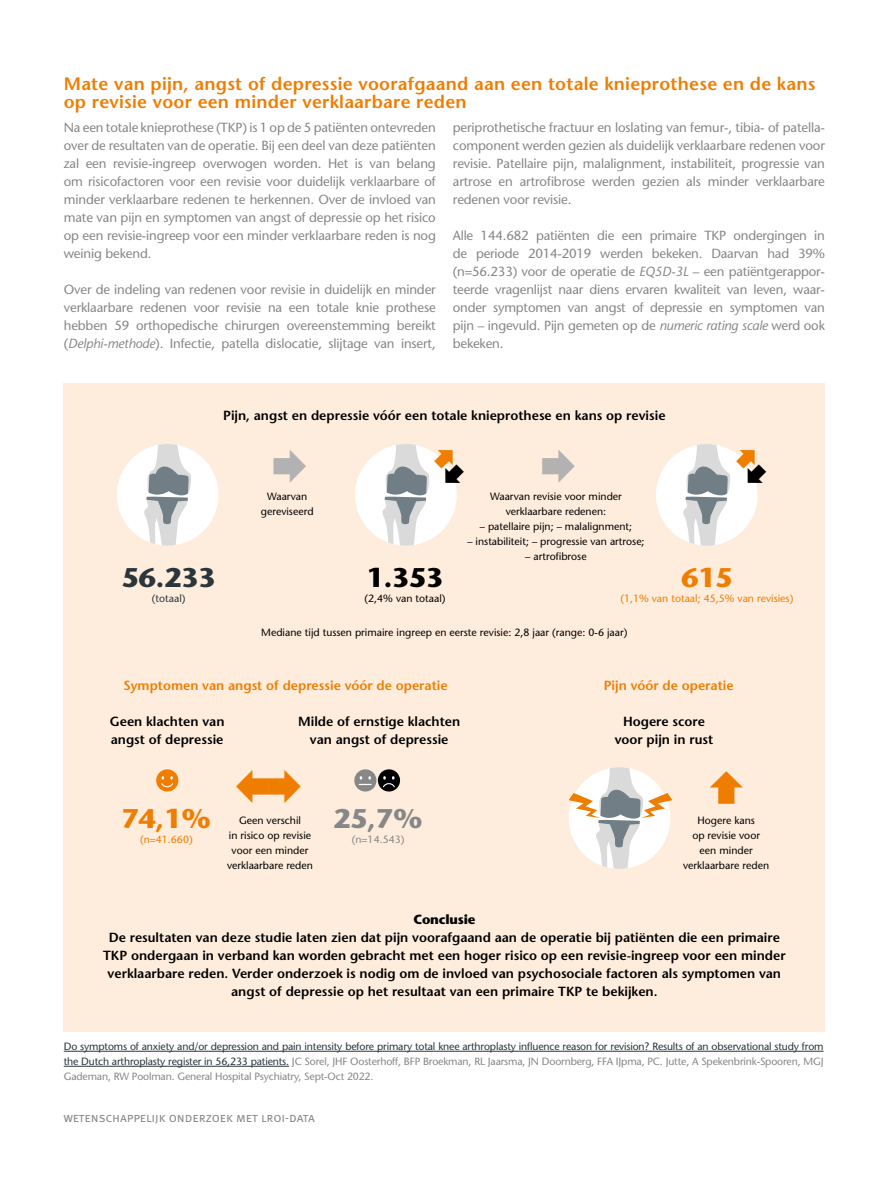
<style>
.page{position:relative;width:893px;height:1191px;background:#fff}
.page>*{position:absolute;margin:0;border:0;box-sizing:border-box;transform-origin:0 0}
.t1{font:700 27px "Stone Sans";color:#ef7d00}
.t2{font:700 27px "Stone Sans";color:#2a363b}
.t3{font:700 27px "Stone Sans";color:#000}
.t4{font:700 27px "Stone Sans";color:#878787}
.t5{font:600 18px/18px "Stone Sans";letter-spacing:.015em;color:#ef7d00}
.t6{font:13.2px/18px "Stone Sans";letter-spacing:-.015em;color:#878787;text-align:justify}
.t7{font:600 13.2px/18px "Stone Sans";color:#000;text-align:center}
.t8{font:600 13.2px "Stone Sans";color:#ef7d00}
.t9{font:13.2px "Meta Normal Caps";color:#878787}
.t10{font:700 13.2px "Stone Sans";letter-spacing:-.015em;color:#000}
.t11{font:10.5px/15px "Stone Sans";letter-spacing:-.015em;color:#2a363b;text-align:justify}
.t12{font:10.5px/15px "Stone Sans";color:#000;text-align:center}
.t13{font:10.5px "Stone Sans";color:#ef7d00}
.t14{font:10.5px "Stone Sans";color:#878787}
.s1{font-style:italic}
.s2{color:#878787}
</style>
<div class="page">
<hr style="left:64px;top:1051px;width:759px;height:1px;background:#2a363b">
<hr style="left:64px;top:1066px;width:225px;height:1px;background:#2a363b">
<div style="left:64px;top:384px;width:761px;height:648px;background:#feeddd"></div>
<div style="left:117px;top:444px;width:101px;height:101px;background:#fff;border-radius:50%"></div>
<svg style="left:144px;top:444px;width:47px;height:101px"></svg>
<div style="left:355px;top:444px;width:102px;height:101px;background:#fff;border-radius:50%"></div>
<div style="left:656px;top:444px;width:102px;height:101px;background:#fff;border-radius:50%"></div>
<svg style="left:156px;top:769px;width:22px;height:22px"></svg>
<svg style="left:354px;top:769px;width:46px;height:22px"></svg>
<svg style="left:569px;top:767px;width:103px;height:102px"></svg>
<svg style="left:683px;top:444px;width:75px;height:101px"></svg>
<svg style="left:382px;top:444px;width:75px;height:101px"></svg>
<h2 class="t5" style="left:64px;top:74px;width:753px">Mate van pijn, angst of depressie voorafgaand aan een totale knieprothese en de kans op revisie voor een minder verklaarbare reden</h2>
<p class="t6" style="left:64px;top:118px;width:374px">Na een totale knieprothese (TKP) is 1 op de 5 patiënten ontevreden over de resultaten van de operatie. Bij een deel van deze patiënten zal een revisie-ingreep overwogen worden. Het is van belang om risicofactoren voor een revisie voor duidelijk verklaarbare of minder verklaarbare redenen te herkennen. Over de invloed van mate van pijn en symptomen van angst of depressie op het risico op een revisie-ingreep voor een minder verklaarbare reden is nog weinig bekend.</p>
<p class="t6" style="left:64px;top:280px;width:374px">Over de indeling van redenen voor revisie in duidelijk en minder verklaarbare redenen voor revisie na een totale knie prothese hebben 59 orthopedische chirurgen overeenstemming bereikt (<span class="s1">Delphi-methode</span>). Infectie, patella dislocatie, slijtage van insert,</p>
<p class="t6" style="left:453px;top:118px;width:374px">periprothetische fractuur en loslating van femur-, tibia- of patella&shy;component werden gezien als duidelijk verklaarbare redenen voor revisie. Patellaire pijn, malalignment, instabiliteit, progressie van artrose en artrofibrose werden gezien als minder verklaarbare redenen voor revisie.</p>
<p class="t6" style="left:453px;top:226px;width:374px;text-align:left">Alle 144.682 patiënten die een primaire TKP ondergingen in de periode 2014-2019 werden bekeken. Daarvan had 39% (n=56.233) voor de operatie de <span class="s1">EQ5D-3L</span> – een patiëntgerappor-- teerde vragenlijst naar diens ervaren kwaliteit van leven, waar&shy;onder symptomen van angst of depressie en symptomen van pijn – ingevuld. Pijn gemeten op de <span class="s1">numeric rating scale</span> werd ook bekeken.</p>
<p class="t7" style="left:223px;top:406px;width:444px">Pijn, angst en depressie vóór een totale knieprothese en kans op revisie</p>
<h1 class="t2" style="left:122px;top:561px;width:95px">56.233</h1>
<p class="t11" style="left:152px;top:591px;width:35px">(totaal)</p>
<p class="t12" style="left:261px;top:489px;width:54px">Waarvan gereviseerd</p>
<p class="t12" style="left:490px;top:489px;width:133px">Waarvan revisie voor minder verklaarbare redenen:</p>
<p class="t12" style="left:480px;top:519px;width:154px">– patellaire pijn; – malalignment;</p>
<p class="t12" style="left:467px;top:534px;width:179px">– instabiliteit; – progressie van artrose;</p>
<p class="t12" style="left:525px;top:549px;width:63px">– artrofibrose</p>
<h1 class="t3" style="left:367px;top:561px;width:78px">1.353</h1>
<p class="t12" style="left:364px;top:591px;width:83px">(2,4% van totaal)</p>
<h1 class="t1" style="left:681px;top:561px;width:53px">615</h1>
<p class="t13" style="left:620px;top:592px;width:175px">(1,1% van totaal; 45,5% van revisies)</p>
<p class="t12" style="left:261px;top:624px;width:368px">Mediane tijd tussen primaire ingreep en eerste revisie: 2,8 jaar (range: 0-6 jaar)</p>
<p class="t8" style="left:123px;top:677px;width:326px">Symptomen van angst of depressie vóór de operatie</p>
<p class="t7" style="left:110px;top:712px;width:116px;text-align:left">Geen klachten van angst of depressie</p>
<p class="t7" style="left:298px;top:712px;width:164px">Milde of ernstige klachten van angst of depressie</p>
<p class="t8" style="left:604px;top:677px;width:131px">Pijn vóór de operatie</p>
<p class="t7" style="left:615px;top:712px;width:100px">Hogere score voor pijn in rust</p>
<h1 class="t1" style="left:122px;top:801px;width:91px">74,1%</h1>
<p class="t13" style="left:140px;top:833px;width:54px">(n=41.660)</p>
<h1 class="t4" style="left:334px;top:801px;width:91px">25,7%</h1>
<p class="t14" style="left:352px;top:832px;width:54px">(n=14.543)</p>
<p class="t12" style="left:227px;top:813px;width:87px">Geen verschil<br>in risico op revisie voor een minder verklaarbare reden</p>
<p class="t12" style="left:683px;top:813px;width:87px">Hogere kans<br>op revisie voor een minder verklaarbare reden</p>
<p class="t10" style="left:413px;top:911px;width:63px">Conclusie</p>
<p class="t7" style="left:103px;top:928px;width:684px">De resultaten van deze studie laten zien dat pijn voorafgaand aan de operatie bij patiënten die een primaire TKP ondergaan in verband kan worden gebracht met een hoger risico op een revisie-ingreep voor een minder verklaarbare reden. Verder onderzoek is nodig om de invloed van psychosociale factoren als symptomen van angst of depressie op het resultaat van een primaire TKP te bekijken.</p>
<p class="t11" style="left:64px;top:1038px;width:761px">Do symptoms of anxiety and/or depression and pain intensity before primary total knee arthroplasty influence reason for revision? Results of an observational study from the Dutch arthroplasty register in 56,233 patients. <span class="s2">JC Sorel, JHF Oosterhoff, BFP Broekman, RL Jaarsma, JN Doornberg, FFA IJpma, PC. Jutte, A Spekenbrink-Spooren, MGJ Gademan, RW Poolman. General Hospital Psychiatry, Sept-Oct 2022.</span></p>
<p class="t9" style="left:64px;top:1109px;width:253px">wetenschappelijk onderzoek met lroi-data</p>
</div>
